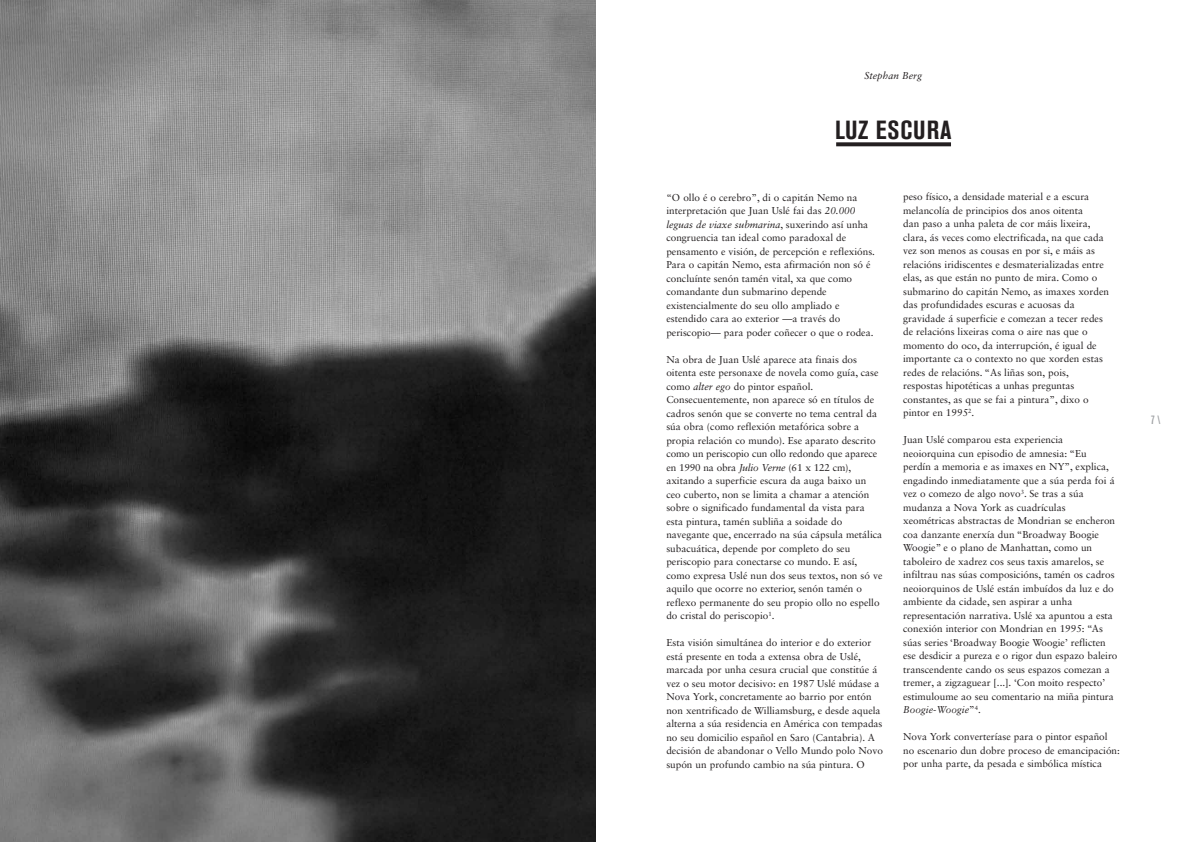
<style>
.page{position:relative;width:1191px;height:842px;background:#fff}
.page>*{position:absolute;margin:0;border:0;box-sizing:border-box;transform-origin:0 0}
.t1{font:700 condensed 26px "Akzidenz Grotesk BE";letter-spacing:.035em;color:#231f20}
.t2{font:500 condensed 12px "Akzidenz Grotesk BE";color:#9d9fa2}
.t3{font:10px/13.5px "Sabon LT Std";color:#231f20}
.t4{font:italic 10px "Sabon LT Std";color:#231f20}
.s1{font-style:italic}
</style>
<div class="page">
<svg style="left:836px;top:142px;width:115px;height:4px"></svg>
<img style="left:0;top:0;width:595px;height:842px">
<p class="t4" style="left:864px;top:71px;width:59px">Stephan Berg</p>
<h1 class="t1" style="left:835px;top:120px;width:118px">LUZ ESCURA</h1>
<p class="t3" style="left:666px;top:191px;width:210px">“O ollo é o cerebro”, di o capitán Nemo na interpretación que Juan Uslé fai das <span class="s1">20.000 leguas de viaxe submarina</span>, suxerindo así unha congruencia tan ideal como paradoxal de pensamento e visión, de percepción e reflexións.<br>Para o capitán Nemo, esta afirmación non só é concluínte senón tamén vital, xa que como comandante dun submarino depende existencialmente do seu ollo ampliado e estendido cara ao exterior —a través do periscopio— para poder coñecer o que o rodea.</p>
<p class="t3" style="left:666px;top:353px;width:218px">Na obra de Juan Uslé aparece ata finais dos oitenta este personaxe de novela como guía, case como <span class="s1">alter ego</span> do pintor español.<br>Consecuentemente, non aparece só en títulos de cadros senón que se converte no tema central da súa obra (como reflexión metafórica sobre a propia relación co mundo). Ese aparato descrito como un periscopio cun ollo redondo que aparece en 1990 na obra <span class="s1">Julio Verne</span> (61 x 122 cm), axitando a superficie escura da auga baixo un ceo cuberto, non se limita a chamar a atención sobre o significado fundamental da vista para esta pintura, tamén subliña a soidade do navegante que, encerrado na súa cápsula metálica subacuática, depende por completo do seu periscopio para conectarse co mundo. E así, como expresa Uslé nun dos seus textos, non só ve aquilo que ocorre no exterior, senón tamén o reflexo permanente do seu propio ollo no espello do cristal do periscopio<sup>1</sup>.</p>
<p class="t3" style="left:666px;top:637px;width:218px">Esta visión simultánea do interior e do exterior está presente en toda a extensa obra de Uslé, marcada por unha cesura crucial que constitúe á vez o seu motor decisivo: en 1987 Uslé múdase a Nova York, concretamente ao barrio por entón non xentrificado de Williamsburg, e desde aquela alterna a súa residencia en América con tempadas no seu domicilio español en Saro (Cantabria). A decisión de abandonar o Vello Mundo polo Novo supón un profundo cambio na súa pintura. O</p>
<p class="t3" style="left:903px;top:191px;width:207px">peso físico, a densidade material e a escura melancolía de principios dos anos oitenta<br>dan paso a unha paleta de cor máis lixeira, clara, ás veces como electrificada, na que cada vez son menos as cousas en por si, e máis as relacións iridiscentes e desmaterializadas entre elas, as que están no punto de mira. Como o submarino do capitán Nemo, as imaxes xorden das profundidades escuras e acuosas da gravidade á superficie e comezan a tecer redes de relacións lixeiras coma o aire nas que o momento do oco, da interrupción, é igual de importante ca o contexto no que xorden estas redes de relacións. “As liñas son, pois, respostas hipotéticas a unhas preguntas constantes, as que se fai a pintura”, dixo o pintor en 1995<sup>2</sup>.</p>
<p class="t3" style="left:903px;top:434px;width:216px">Juan Uslé comparou esta experiencia neoiorquina cun episodio de amnesia: “Eu<br>perdín a memoria e as imaxes en NY”, explica, engadindo inmediatamente que a súa perda foi á vez o comezo de algo novo<sup>3</sup>. Se tras a súa mudanza a Nova York as cuadrículas xeométricas abstractas de Mondrian se encheron coa danzante enerxía dun “Broadway Boogie Woogie” e o plano de Manhattan, como un taboleiro de xadrez cos seus taxis amarelos, se infiltrau nas súas composicións, tamén os cadros neoiorquinos de Uslé están imbuídos da luz e do ambiente da cidade, sen aspirar a unha representación narrativa. Uslé xa apuntou a esta conexión interior con Mondrian en 1995: “As súas series ‘Broadway Boogie Woogie’ reflicten ese desdicir a pureza e o rigor dun espazo baleiro transcendente cando os seus espazos comezan a tremer, a zigzaguear [...]. ‘Con moito respecto’ estimuloume ao seu comentario na miña pintura <span class="s1">Boogie-Woogie</span>”<sup>4</sup>.</p>
<p class="t3" style="left:903px;top:731px;width:218px">Nova York converteríase para o pintor español no escenario dun dobre proceso de emancipación: por unha parte, da pesada e simbólica mística</p>
<p class="t2" style="left:1150px;top:416px;width:11px">7\</p>
</div>
